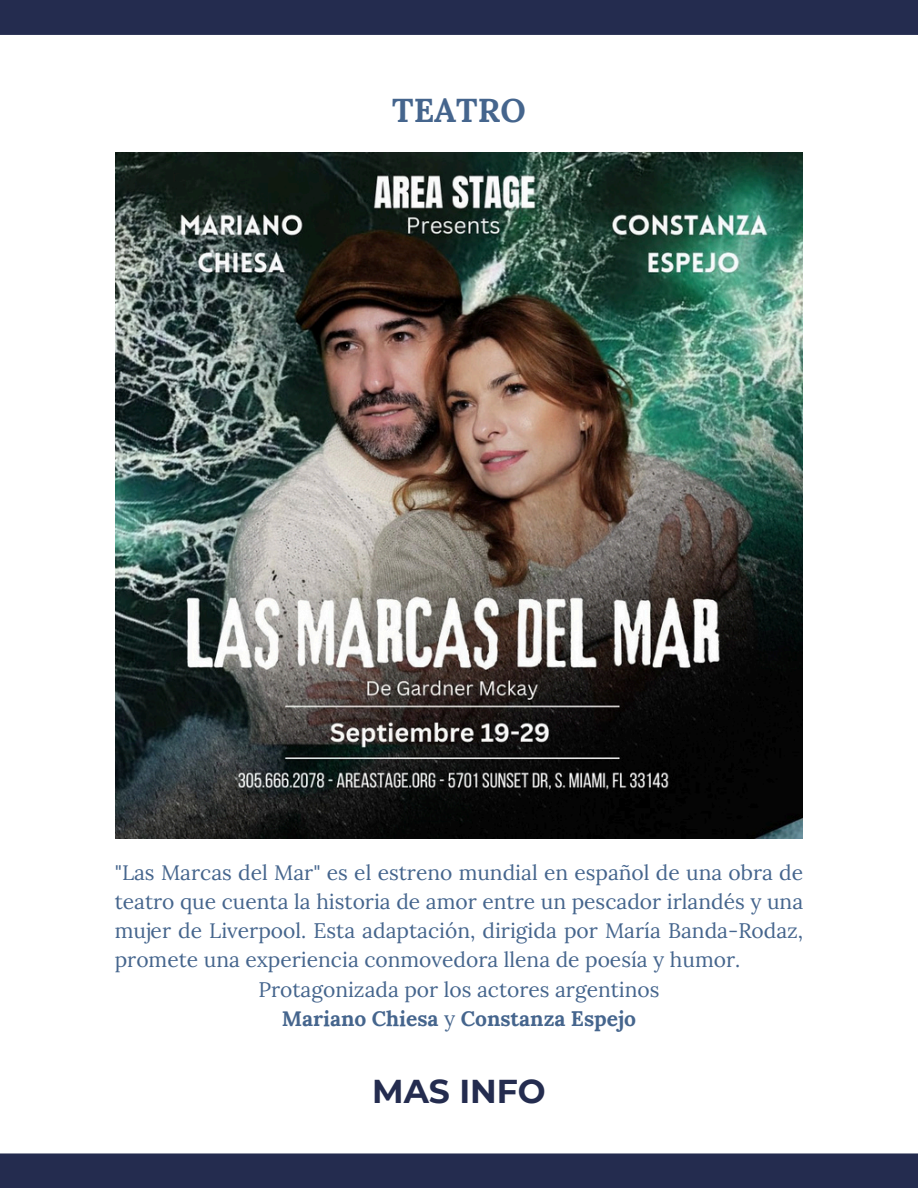
<style>
.page{position:relative;width:918px;height:1188px;background:#fff}
.page>*{position:absolute;margin:0;border:0;box-sizing:border-box;transform-origin:0 0}
.t1{font:700 33px "Montserrat";color:#242c4f}
.t2{font:700 33px "Lora";color:#45658d}
.t3{font:21px/29.2px "Lora";color:#45658d;text-align:justify}
.t4{font:700 21px "Lora";color:#45658d}
.s1{font-weight:400}
</style>
<div class="page">
<div style="left:0;top:0;width:918px;height:35px;background:#242c4f"></div>
<div style="left:0;top:1153px;width:918px;height:35px;background:#242c4f"></div>
<img style="left:116px;top:153px;width:686px;height:686px">
<p class="t2" style="left:392px;top:89px;width:135px">TEATRO</p>
<p class="t3" style="left:115px;top:857px;width:690px">"Las Marcas del Mar" es el estreno mundial en español de una obra de teatro que cuenta la historia de amor entre un pescador irlandés y una mujer de Liverpool. Esta adaptación, dirigida por María Banda-Rodaz, promete una experiencia conmovedora llena de poesía y humor.</p>
<p class="t3" style="left:258px;top:974px;width:403px">Protagonizada por los actores argentinos</p>
<p class="t4" style="left:282px;top:1005px;width:356px">Mariano Chiesa <span class="s1">y</span> Constanza Espejo</p>
<h1 class="t1" style="left:372px;top:1071px;width:175px">MAS INFO</h1>
</div>
